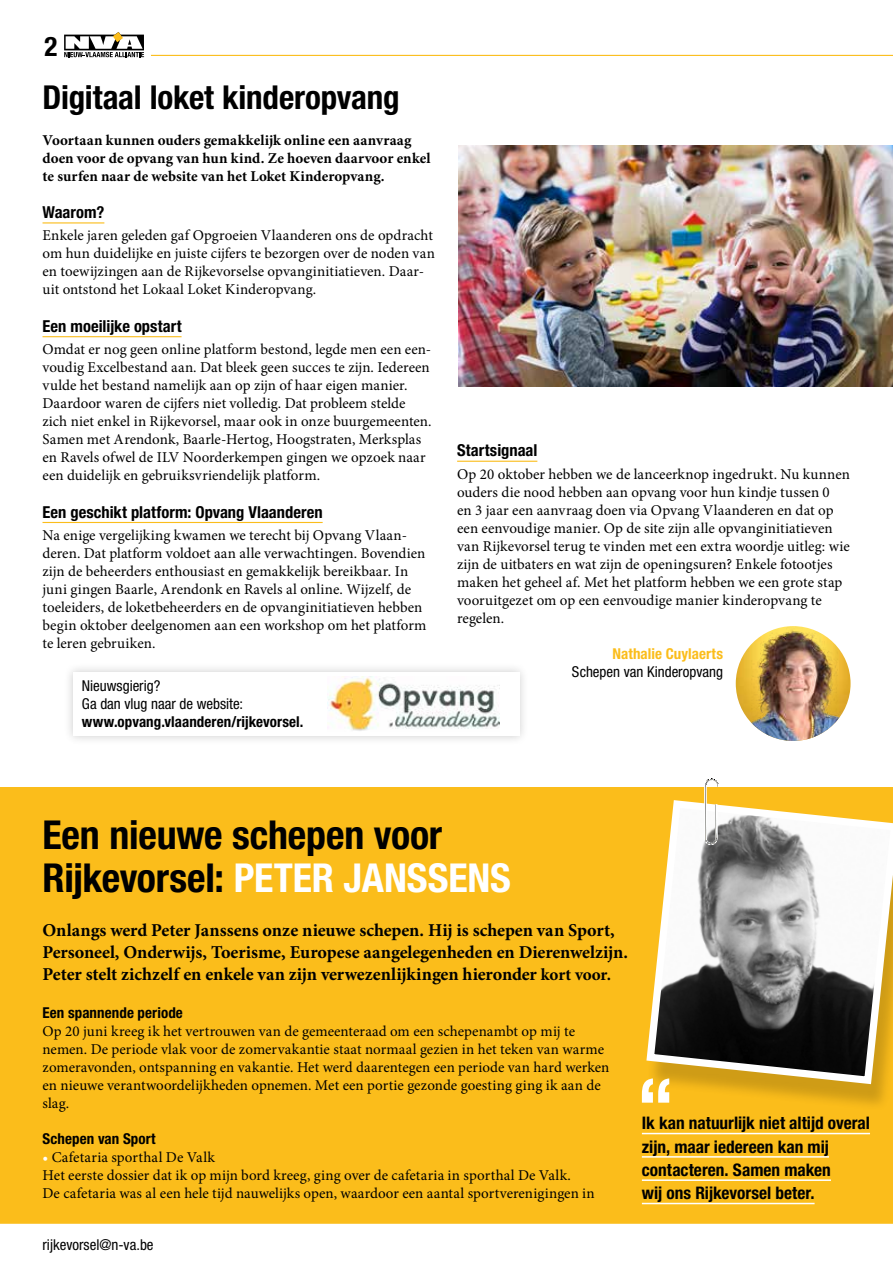
<style>
.page{position:relative;width:893px;height:1263px;background:#fff}
.page>*{position:absolute;margin:0;border:0;box-sizing:border-box;transform-origin:0 0}
.t1{font:700 condensed 39.9px/43.5px "Helvetica Neue LT Std";letter-spacing:-.005em;color:#000}
.t2{font:700 condensed 33px "Helvetica Neue LT Std";letter-spacing:-.005em;color:#000}
.t3{font:700 condensed 27px "Helvetica Neue LT Std";color:#000}
.t4{font:700 18.15px/21.8px "Minion Pro";letter-spacing:-.005em;color:#000}
.t5{font:700 condensed 17.4px/23.2px "Helvetica Neue LT Std";color:#000}
.t6{font:700 condensed 16.5px "Helvetica Neue LT Std";color:#000}
.t7{font:15px/18px "Minion Pro";color:#000}
.t8{font:700 15px/18px "Minion Pro";letter-spacing:.005em;color:#000}
.t9{font:condensed 15px/18px "Helvetica Neue LT Std";color:#000}
.t10{font:700 condensed 15px "Helvetica Neue LT Std";letter-spacing:.005em;color:#000}
.t11{font:700 condensed 15px "Helvetica Neue LT Std";letter-spacing:.005em;color:#fbbd1b}
.s1{color:#fff}
.s2{font-size:17.1px}
</style>
<div class="page">
<hr style="left:43px;top:222px;width:61px;height:1px;background:#fbbd1b">
<hr style="left:43px;top:336px;width:139px;height:1px;background:#fbbd1b">
<hr style="left:43px;top:522px;width:280px;height:1px;background:#fbbd1b">
<hr style="left:457px;top:461px;width:80px;height:1px;background:#fbbd1b">
<img style="left:459px;top:146px;width:434px;height:241px">
<div style="left:0;top:787px;width:893px;height:435px;background:#fbbd1b"></div>
<div style="left:64px;top:662px;width:466px;height:83px;background:#000;opacity:.2"></div>
<div style="left:73px;top:672px;width:447px;height:64px;background:#fff"></div>
<img style="left:327px;top:676px;width:172px;height:55px">
<img style="left:736px;top:626px;width:114px;height:115px;border-radius:57px">
<div style="left:646px;top:809px;width:247px;height:303px;background:#000;opacity:.18"></div>
<svg style="left:646px;top:800px;width:247px;height:288px;background:#a59b81"></svg>
<svg style="left:704px;top:778px;width:16px;height:67px"></svg>
<hr style="left:642px;top:1133px;width:228px;height:1px;background:#fff">
<hr style="left:642px;top:1156px;width:187px;height:1px;background:#fff">
<hr style="left:642px;top:1179px;width:189px;height:2px;background:#fff">
<svg style="left:642px;top:1078px;width:27px;height:25px"></svg>
<hr style="left:151px;top:55px;width:742px;height:1px;background:#fbbd1b">
<svg style="left:64px;top:32px;width:80px;height:25px"></svg>
<svg style="left:0;top:1202px;width:893px;height:22px"></svg>
<h3 class="t3" style="left:45px;top:30px;width:14px">2</h3>
<h2 class="t2" style="left:43px;top:77px;width:359px">Digitaal loket kinderopvang</h2>
<p class="t8" style="left:43px;top:131px;width:390px">Voortaan kunnen ouders gemakkelijk online een aanvraag doen voor de opvang van hun kind. Ze hoeven daarvoor enkel te surfen naar de website van het Loket Kinderopvang.</p>
<p class="t6" style="left:43px;top:202px;width:63px">Waarom?</p>
<p class="t7" style="left:43px;top:227px;width:394px">Enkele jaren geleden gaf Opgroeien Vlaanderen ons de opdracht om hun duidelijke en juiste cijfers te bezorgen over de noden van en toewijzingen aan de Rijkevorselse opvanginitiatieven. Daar&shy;uit ontstond het Lokaal Loket Kinderopvang.</p>
<p class="t6" style="left:43px;top:316px;width:141px">Een moeilijke opstart</p>
<p class="t7" style="left:43px;top:340px;width:391px">Omdat er nog geen online platform bestond, legde men een een&shy;voudig Excelbestand aan. Dat bleek geen succes te zijn. Iedereen vulde het bestand namelijk aan op zijn of haar eigen manier.<br>Daardoor waren de cijfers niet volledig. Dat probleem stelde zich niet enkel in Rijkevorsel, maar ook in onze buurgemeenten.<br>Samen met Arendonk, Baarle-Hertog, Hoogstraten, Merksplas en Ravels ofwel de ILV Noorderkempen gingen we opzoek naar een duidelijk en gebruiksvriendelijk platform.</p>
<p class="t6" style="left:43px;top:502px;width:282px">Een geschikt platform: Opvang Vlaanderen</p>
<p class="t7" style="left:43px;top:526px;width:385px">Na enige vergelijking kwamen we terecht bij Opvang Vlaan&shy;deren. Dat platform voldoet aan alle verwachtingen. Bovendien zijn de beheerders enthousiast en gemakkelijk bereikbaar. In juni gingen Baarle, Arendonk en Ravels al online. Wijzelf, de toeleiders, de loketbeheerders en de opvanginitiatieven hebben begin oktober deelgenomen aan een workshop om het platform te leren gebruiken.</p>
<p class="t9" style="left:82px;top:677px;width:163px">Nieuwsgierig?<br>Ga dan vlug naar de website:</p>
<p class="t10" style="left:82px;top:713px;width:223px">www.opvang.vlaanderen/rijkevorsel.</p>
<p class="t6" style="left:457px;top:440px;width:82px">Startsignaal</p>
<p class="t7" style="left:457px;top:465px;width:394px">Op 20 oktober hebben we de lanceerknop ingedrukt. Nu kunnen ouders die nood hebben aan opvang voor hun kindje tussen 0<br>en 3 jaar een aanvraag doen via Opvang Vlaanderen en dat op een eenvoudige manier. Op de site zijn alle opvanginitiatieven van Rijkevorsel terug te vinden met een extra woordje uitleg: wie zijn de uitbaters en wat zijn de openingsuren? Enkele fotootjes maken het geheel af. Met het platform hebben we een grote stap vooruitgezet om op een eenvoudige manier kinderopvang te regelen.</p>
<p class="t11" style="left:612px;top:644px;width:112px">Nathalie Cuylaerts</p>
<p class="t9" style="left:572px;top:662px;width:153px">Schepen van Kinderopvang</p>
<h1 class="t1" style="left:43px;top:812px;width:470px">Een nieuwe schepen voor<br>Rijkevorsel: <span class="s1">PETER JANSSENS</span></h1>
<p class="t4" style="left:43px;top:919px;width:587px">Onlangs werd Peter Janssens onze nieuwe schepen. Hij is schepen van Sport,<br>Personeel, Onderwijs, Toerisme, Europese aangelegenheden en Dierenwelzijn.<br>Peter stelt zichzelf en enkele van zijn verwezenlijkingen hieronder <span class="s2">kort voor.</span></p>
<p class="t10" style="left:43px;top:1003px;width:142px">Een spannende periode</p>
<p class="t7" style="left:43px;top:1022px;width:568px">Op 20 juni kreeg ik het vertrouwen van de gemeenteraad om een schepenambt op mij te nemen. De periode vlak voor de zomervakantie staat normaal gezien in het teken van warme zomeravonden, ontspanning en vakantie. Het werd daarentegen een periode van hard werken en nieuwe verantwoordelijkheden opnemen. Met een portie gezonde goesting ging ik aan de slag.</p>
<p class="t10" style="left:43px;top:1129px;width:115px">Schepen van Sport</p>
<p class="t7" style="left:43px;top:1148px;width:554px"><span class="s1">•</span> Cafetaria sporthal De Valk<br>Het eerste dossier dat ik op mijn bord kreeg, ging over de cafetaria in sporthal De Valk.<br>De cafetaria was al een hele tijd nauwelijks open, waardoor een aantal sportverenigingen in</p>
<p class="t9" style="left:43px;top:1236px;width:113px">rijkevorsel@n-va.be</p>
<p class="t5" style="left:642px;top:1111px;width:230px">Ik kan natuurlijk niet altijd overal zijn, maar iedereen kan mij contacteren. Samen maken<br>wij ons Rijkevorsel beter.</p>
</div>
